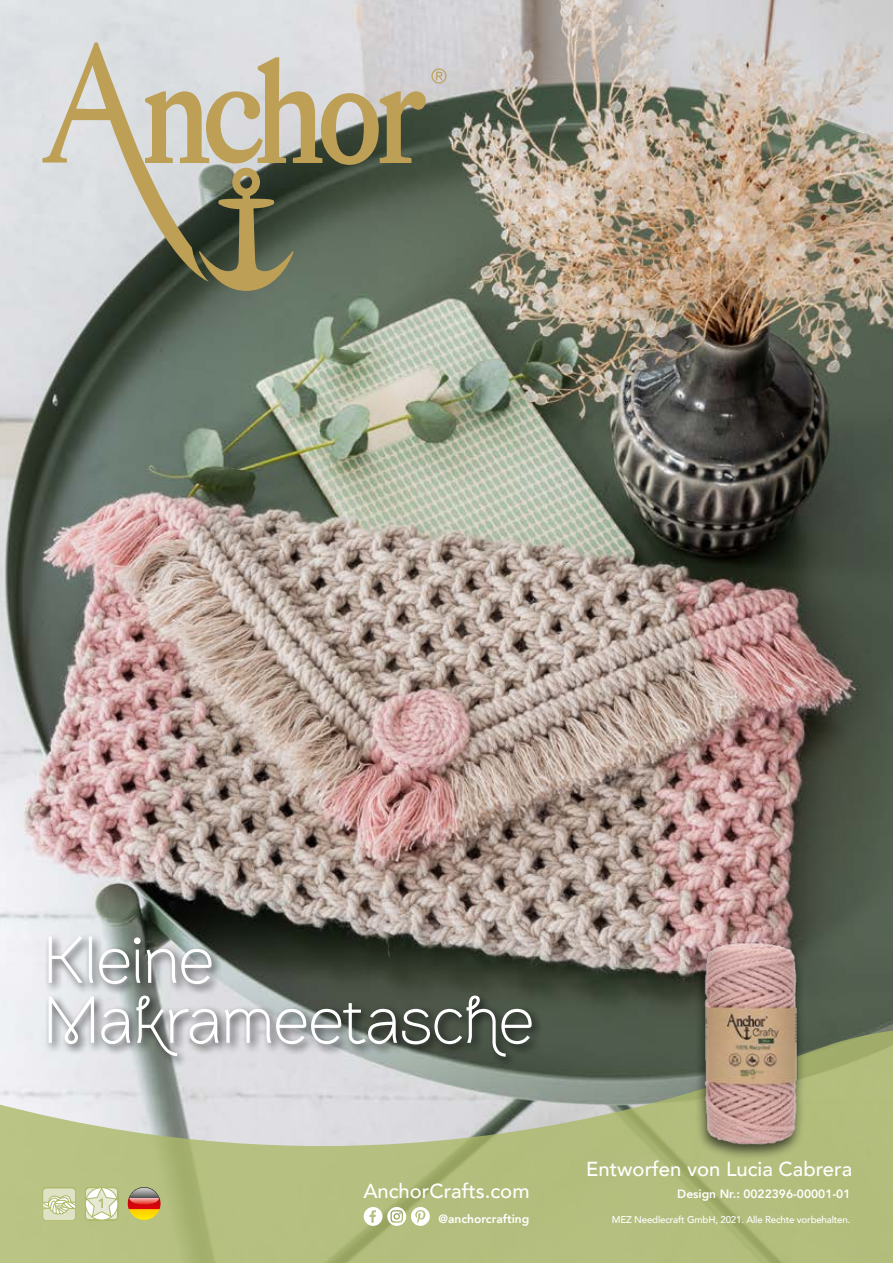
<style>
.page{position:relative;width:893px;height:1263px;background:#fff}
.page>*{position:absolute;margin:0;border:0;box-sizing:border-box;transform-origin:0 0}
.t1{font:300 67.5px/60px "Brownstone Sans";letter-spacing:-.02em;color:#fff}
.t2{font:500 20.25px "Avenir";color:#fff}
.t3{font:800 13.5px "Avenir";color:#acb968}
.t4{font:800 12px "Avenir";color:#fff}
.t5{font:500 9.75px "Avenir";letter-spacing:-.02em;color:#fff}
</style>
<div class="page">
<img style="left:0;top:0;width:893px;height:1029px">
<svg style="left:0;top:1029px;width:893px;height:234px;background:#b6be91"></svg>
<svg style="left:85px;top:1186px;width:34px;height:35px"></svg>
<div style="left:43px;top:1187px;width:33px;height:33px;border:1px solid #acb968;border-radius:4px"></div>
<svg style="left:364px;top:1207px;width:66px;height:19px"></svg>
<svg style="left:128px;top:1187px;width:33px;height:33px"></svg>
<div style="left:45px;top:933px;width:499px;height:135px;background:#000;opacity:.75"></div>
<img style="left:649px;top:923px;width:224px;height:234px">
<svg style="left:431px;top:69px;width:15px;height:14px"></svg>
<svg style="left:43px;top:43px;width:383px;height:248px;background:#a4a492"></svg>
<svg style="left:43px;top:1188px;width:33px;height:33px"></svg>
<h1 class="t1" style="left:43px;top:929px;width:493px">Kleine<br>Makrameetasche</h1>
<h2 class="t2" style="left:586px;top:1151px;width:268px">Entworfen von Lucia Cabrera</h2>
<h3 class="t3" style="left:98px;top:1193px;width:9px">1</h3>
<h2 class="t2" style="left:363px;top:1173px;width:168px">AnchorCrafts.com</h2>
<p class="t4" style="left:439px;top:1209px;width:92px">@anchorcrafting</p>
<p class="t5" style="left:612px;top:1211px;width:240px">MEZ Needlecraft GmbH, 2021. Alle Rechte vorbehalten.</p>
<p class="t4" style="left:677px;top:1184px;width:175px">Design Nr.: 0022396-00001-01</p>
</div>
